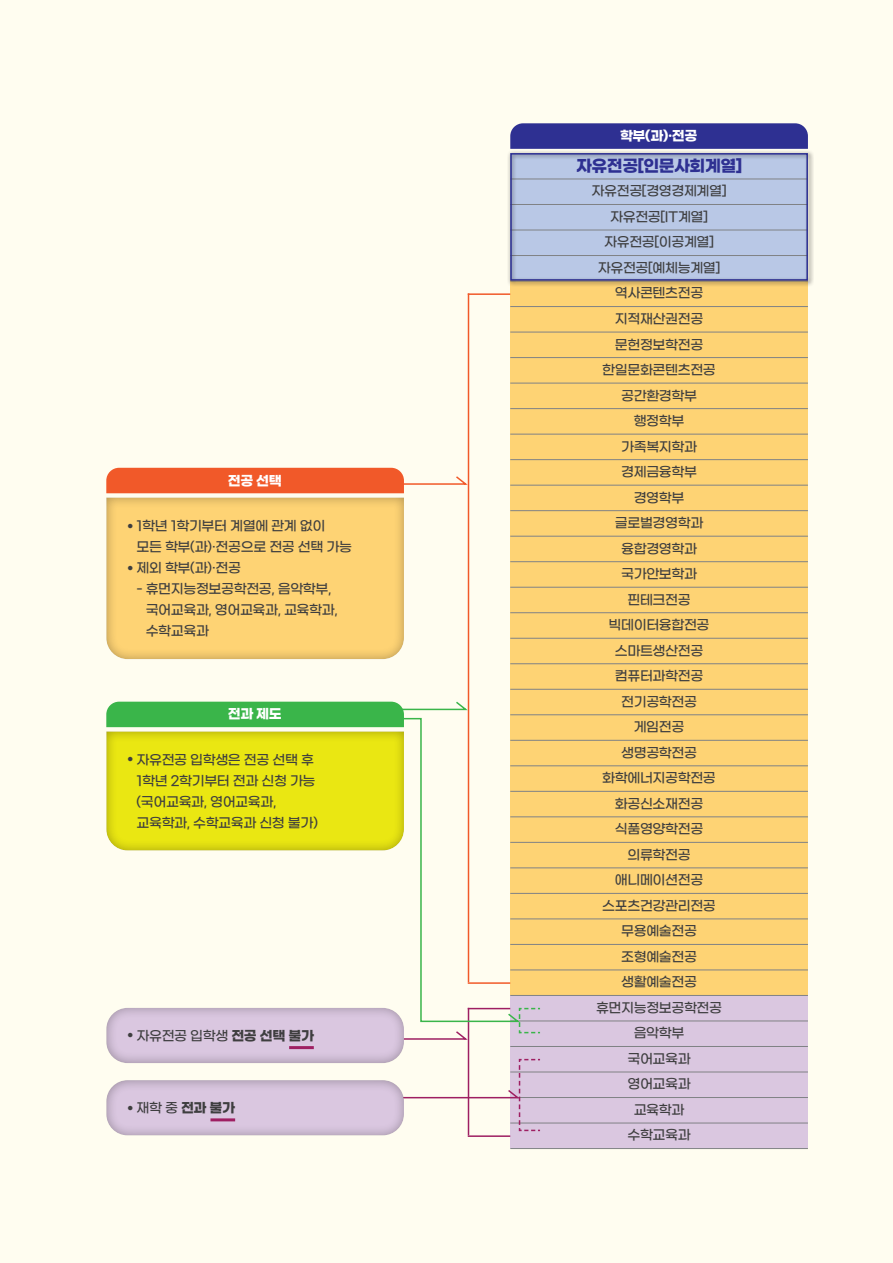
<style>
.page{position:relative;width:893px;height:1263px;background:#fffdf0}
.page>*{position:absolute;margin:0;border:0;box-sizing:border-box;transform-origin:0 0}
.t1{font:700 16.5px "Gmarket Sans";letter-spacing:-.03em;color:#2e3092}
.t2{font:500 13.5px/21px "Gmarket Sans";letter-spacing:-.03em;color:#3e3e3f}
.t3{font:700 13.5px "Gmarket Sans";letter-spacing:-.03em;color:#fff}
.t4{font:700 13.5px "Gmarket Sans";color:#3e3e3f}
.s1{font-weight:700}
.s2{font-weight:500}
</style>
<div class="page">
<svg style="left:510px;top:123px;width:298px;height:26px;background:#333594"></svg>
<div style="left:510px;top:281px;width:298px;height:25px;background:#fed374"></div>
<div style="left:510px;top:306px;width:298px;height:26px;background:#fed374"></div>
<div style="left:510px;top:332px;width:298px;height:25px;background:#fed374"></div>
<div style="left:510px;top:357px;width:298px;height:26px;background:#fed374"></div>
<div style="left:510px;top:383px;width:298px;height:25px;background:#fed374"></div>
<div style="left:510px;top:408px;width:298px;height:26px;background:#fed374"></div>
<div style="left:510px;top:434px;width:298px;height:25px;background:#fed374"></div>
<div style="left:510px;top:459px;width:298px;height:26px;background:#fed374"></div>
<div style="left:510px;top:485px;width:298px;height:25px;background:#fed374"></div>
<div style="left:510px;top:510px;width:298px;height:26px;background:#fed374"></div>
<div style="left:510px;top:536px;width:298px;height:25px;background:#fed374"></div>
<div style="left:510px;top:561px;width:298px;height:26px;background:#fed374"></div>
<div style="left:510px;top:587px;width:298px;height:25px;background:#fed374"></div>
<div style="left:510px;top:612px;width:298px;height:26px;background:#fed374"></div>
<div style="left:510px;top:638px;width:298px;height:25px;background:#fed374"></div>
<div style="left:510px;top:663px;width:298px;height:26px;background:#fed374"></div>
<div style="left:510px;top:689px;width:298px;height:25px;background:#fed374"></div>
<div style="left:510px;top:714px;width:298px;height:26px;background:#fed374"></div>
<div style="left:510px;top:740px;width:298px;height:25px;background:#fed374"></div>
<div style="left:510px;top:765px;width:298px;height:26px;background:#fed374"></div>
<div style="left:510px;top:791px;width:298px;height:25px;background:#fed374"></div>
<div style="left:510px;top:816px;width:298px;height:26px;background:#fed374"></div>
<div style="left:510px;top:842px;width:298px;height:25px;background:#fed374"></div>
<div style="left:510px;top:867px;width:298px;height:26px;background:#fed374"></div>
<div style="left:510px;top:893px;width:298px;height:25px;background:#fed374"></div>
<div style="left:510px;top:918px;width:298px;height:26px;background:#fed374"></div>
<div style="left:510px;top:944px;width:298px;height:25px;background:#fed374"></div>
<div style="left:510px;top:969px;width:298px;height:26px;background:#fed374"></div>
<div style="left:510px;top:995px;width:298px;height:25px;background:#dac7e0"></div>
<div style="left:510px;top:1020px;width:298px;height:26px;background:#dac7e0"></div>
<div style="left:510px;top:1046px;width:298px;height:25px;background:#dac7e0"></div>
<div style="left:510px;top:1071px;width:298px;height:26px;background:#dac7e0"></div>
<div style="left:510px;top:1097px;width:298px;height:26px;background:#dac7e0"></div>
<div style="left:510px;top:1123px;width:298px;height:25px;background:#dac7e0"></div>
<hr style="left:510px;top:306px;width:298px;height:1px;background:#808285">
<hr style="left:510px;top:332px;width:298px;height:1px;background:#808285">
<hr style="left:510px;top:357px;width:298px;height:1px;background:#808285">
<hr style="left:510px;top:383px;width:298px;height:1px;background:#808285">
<hr style="left:510px;top:408px;width:298px;height:1px;background:#808285">
<hr style="left:510px;top:434px;width:298px;height:1px;background:#808285">
<hr style="left:510px;top:459px;width:298px;height:1px;background:#808285">
<hr style="left:510px;top:485px;width:298px;height:1px;background:#808285">
<hr style="left:510px;top:510px;width:298px;height:1px;background:#808285">
<hr style="left:510px;top:536px;width:298px;height:1px;background:#808285">
<hr style="left:510px;top:561px;width:298px;height:1px;background:#808285">
<hr style="left:510px;top:587px;width:298px;height:1px;background:#808285">
<hr style="left:510px;top:612px;width:298px;height:1px;background:#808285">
<hr style="left:510px;top:638px;width:298px;height:1px;background:#808285">
<hr style="left:510px;top:663px;width:298px;height:1px;background:#808285">
<hr style="left:510px;top:689px;width:298px;height:1px;background:#808285">
<hr style="left:510px;top:714px;width:298px;height:1px;background:#808285">
<hr style="left:510px;top:740px;width:298px;height:1px;background:#808285">
<hr style="left:510px;top:765px;width:298px;height:1px;background:#808285">
<hr style="left:510px;top:791px;width:298px;height:1px;background:#808285">
<hr style="left:510px;top:816px;width:298px;height:1px;background:#808285">
<hr style="left:510px;top:842px;width:298px;height:1px;background:#808285">
<hr style="left:510px;top:867px;width:298px;height:1px;background:#808285">
<hr style="left:510px;top:893px;width:298px;height:1px;background:#808285">
<hr style="left:510px;top:918px;width:298px;height:1px;background:#808285">
<hr style="left:510px;top:944px;width:298px;height:1px;background:#808285">
<hr style="left:510px;top:969px;width:298px;height:1px;background:#808285">
<hr style="left:510px;top:995px;width:298px;height:1px;background:#808285">
<hr style="left:510px;top:1020px;width:298px;height:1px;background:#808285">
<hr style="left:510px;top:1046px;width:298px;height:1px;background:#808285">
<hr style="left:510px;top:1071px;width:298px;height:1px;background:#808285">
<hr style="left:510px;top:1097px;width:298px;height:1px;background:#808285">
<hr style="left:510px;top:1123px;width:298px;height:1px;background:#808285">
<hr style="left:510px;top:1148px;width:298px;height:1px;background:#808285">
<div style="left:507px;top:150px;width:307px;height:137px;background:#231f20;opacity:.75"></div>
<div style="left:510px;top:153px;width:298px;height:128px;border:2px solid #2e3092"></div>
<hr style="left:468px;top:293px;width:42px;height:2px;background:#f15929">
<hr style="left:468px;top:1135px;width:42px;height:2px;background:#9e1f62">
<hr style="left:468px;top:293px;width:1px;height:689px;background:#f15929">
<hr style="left:468px;top:1008px;width:1px;height:127px;background:#9e1f62">
<svg style="left:404px;top:1058px;width:138px;height:74px"></svg>
<svg style="left:106px;top:468px;width:364px;height:25px"></svg>
<div style="left:106px;top:497px;width:298px;height:162px;background:#231f20;opacity:.4"></div>
<div style="left:106px;top:1007px;width:298px;height:59px;background:#231f20;opacity:.4"></div>
<hr style="left:289px;top:1046px;width:25px;height:3px;background:#9e1f62">
<div style="left:106px;top:1080px;width:298px;height:58px;background:#231f20;opacity:.4"></div>
<hr style="left:210px;top:1118px;width:25px;height:3px;background:#9e1f62">
<svg style="left:106px;top:700px;width:436px;height:340px"></svg>
<p class="t3" style="left:228px;top:473px;width:56px">전공 선택</p>
<p class="t2" style="left:137px;top:516px;width:217px;text-indent:-9px"><sup>●</sup> 1학년 1학기부터 계열에 관계 없이 모든 학부(과)·전공으로 전공 선택 가능</p>
<p class="t2" style="left:128px;top:558px;width:115px"><sup>●</sup> 제외 학부(과)·전공</p>
<p class="t2" style="left:146px;top:579px;width:193px;text-indent:-9px">- 휴먼지능정보공학전공, 음악학부, 국어교육과, 영어교육과, 교육학과, 수학교육과</p>
<p class="t3" style="left:228px;top:707px;width:56px">전과 제도</p>
<p class="t2" style="left:137px;top:749px;width:183px;text-indent:-9px"><sup>●</sup> 자유전공 입학생은 전공 선택 후<br>1학년 2학기부터 전과 신청 가능 (국어교육과, 영어교육과, 교육학과, 수학교육과 신청 불가)</p>
<p class="t2" style="left:128px;top:1025px;width:188px"><sup>●</sup> 자유전공 입학생 <span class="s1">전공 선택 불가</span></p>
<p class="t4" style="left:128px;top:1100px;width:109px"><sup>●</sup> <span class="s2">재학 중</span> 전과 불가</p>
<p class="t3" style="left:620px;top:128px;width:79px">학부(과)·전공</p>
<p class="t1" style="left:576px;top:156px;width:167px">자유전공[인문사회계열]</p>
<p class="t2" style="left:592px;top:181px;width:137px">자유전공[경영경제계열]</p>
<p class="t2" style="left:610px;top:207px;width:99px">자유전공[IT계열]</p>
<p class="t2" style="left:604px;top:232px;width:111px">자유전공[이공계열]</p>
<p class="t2" style="left:598px;top:258px;width:124px">자유전공[예체능계열]</p>
<p class="t2" style="left:615px;top:284px;width:90px">역사콘텐츠전공</p>
<p class="t2" style="left:615px;top:309px;width:90px">지적재산권전공</p>
<p class="t2" style="left:615px;top:335px;width:90px">문헌정보학전공</p>
<p class="t2" style="left:602px;top:360px;width:115px">한일문화콘텐츠전공</p>
<p class="t2" style="left:621px;top:386px;width:77px">공간환경학부</p>
<p class="t2" style="left:634px;top:411px;width:52px">행정학부</p>
<p class="t2" style="left:621px;top:437px;width:77px">가족복지학과</p>
<p class="t2" style="left:621px;top:462px;width:77px">경제금융학부</p>
<p class="t2" style="left:634px;top:488px;width:52px">경영학부</p>
<p class="t2" style="left:615px;top:513px;width:90px">글로벌경영학과</p>
<p class="t2" style="left:621px;top:539px;width:77px">융합경영학과</p>
<p class="t2" style="left:621px;top:564px;width:77px">국가안보학과</p>
<p class="t2" style="left:627px;top:590px;width:65px">핀테크전공</p>
<p class="t2" style="left:609px;top:615px;width:103px">빅데이터융합전공</p>
<p class="t2" style="left:615px;top:641px;width:90px">스마트생산전공</p>
<p class="t2" style="left:615px;top:666px;width:90px">컴퓨터과학전공</p>
<p class="t2" style="left:621px;top:692px;width:77px">전기공학전공</p>
<p class="t2" style="left:634px;top:717px;width:52px">게임전공</p>
<p class="t2" style="left:621px;top:743px;width:77px">생명공학전공</p>
<p class="t2" style="left:602px;top:768px;width:115px">화학에너지공학전공</p>
<p class="t2" style="left:615px;top:794px;width:90px">화공신소재전공</p>
<p class="t2" style="left:615px;top:819px;width:90px">식품영양학전공</p>
<p class="t2" style="left:627px;top:845px;width:65px">의류학전공</p>
<p class="t2" style="left:615px;top:870px;width:90px">애니메이션전공</p>
<p class="t2" style="left:602px;top:896px;width:115px">스포츠건강관리전공</p>
<p class="t2" style="left:621px;top:921px;width:77px">무용예술전공</p>
<p class="t2" style="left:621px;top:947px;width:77px">조형예술전공</p>
<p class="t2" style="left:621px;top:972px;width:77px">생활예술전공</p>
<p class="t2" style="left:596px;top:998px;width:128px">휴먼지능정보공학전공</p>
<p class="t2" style="left:634px;top:1023px;width:52px">음악학부</p>
<p class="t2" style="left:627px;top:1049px;width:65px">국어교육과</p>
<p class="t2" style="left:627px;top:1074px;width:65px">영어교육과</p>
<p class="t2" style="left:634px;top:1100px;width:52px">교육학과</p>
<p class="t2" style="left:627px;top:1125px;width:65px">수학교육과</p>
</div>
